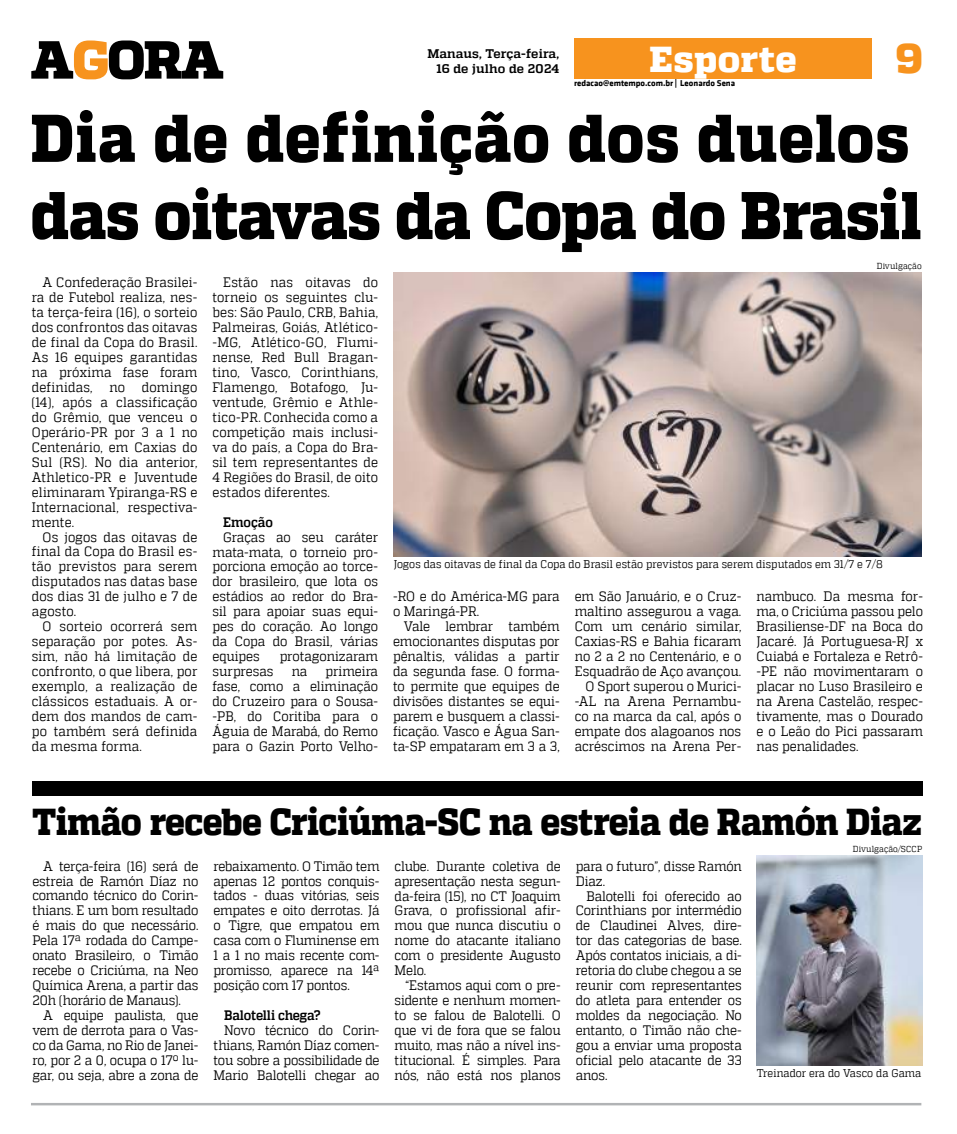
<style>
.page{position:relative;width:957px;height:1134px;background:#fff}
.page>*{position:absolute;margin:0;border:0;box-sizing:border-box;transform-origin:0 0}
.t1{font:800 67.25px/77.2px "MW Quadon";color:#000;scale:.91 1}
.t2{font:800 41.25px "MW Quadon";color:#f7931e}
.t3{font:800 37.38px "MW Quadon";letter-spacing:-.015em;color:#000;scale:.91 1}
.t4{font:800 36px "MW Quadon";letter-spacing:.01em;color:#fff}
.t5{font:13.75px/15px "MW Quadon";letter-spacing:-.005em;color:#000;text-align:justify;scale:.91 1}
.t6{font:700 13.75px "MW Quadon";letter-spacing:-.015em;color:#000;scale:.91 1}
.t7{font:700 12.5px/15px "MW Quadon";letter-spacing:.005em;color:#000;text-align:right}
.t8{font:11.25px "MW Quadon";letter-spacing:.005em;color:#000;scale:.91 1}
.t9{font:700 8.75px "MW Klavika Bd";color:#000}
.t10{font:8.75px "MW Quadon";letter-spacing:.01em;color:#000;scale:.91 1}
</style>
<div class="page">
<hr style="left:31px;top:1103px;width:890px;height:2px;background:#b1b3b5">
<div style="left:32px;top:781px;width:890px;height:15px;background:#000"></div>
<img style="left:757px;top:855px;width:165px;height:210px">
<svg style="left:31px;top:41px;width:192px;height:38px"></svg>
<div style="left:574px;top:38px;width:298px;height:40px;background:#f7931e"></div>
<img style="left:393px;top:272px;width:528px;height:284px">
<p class="t7" style="left:427px;top:46px;width:133px">Manaus, Terça-feira,<br>16 de julho de 2024</p>
<h3 class="t4" style="left:649px;top:39px;width:149px">Esporte</h3>
<p class="t9" style="left:574px;top:77px;width:162px">redacao@emtempo.com.br | Leonardo Sena</p>
<h2 class="t2" style="left:896px;top:34px;width:28px">9</h2>
<h1 class="t1" style="left:31px;top:101px;width:980px">Dia de definição dos duelos das oitavas da Copa do Brasil</h1>
<p class="t5" style="left:32px;top:275px;width:183px;text-indent:11px">A Confederação Brasilei&shy;ra de Futebol realiza, nes&shy;ta terça-feira (16), o sorteio dos confrontos das oitavas de final da Copa do Brasil.<br>As 16 equipes garantidas na próxima fase foram definidas, no domingo (14), após a classificação do Grêmio, que venceu o Operário-PR por 3 a 1 no Centenário, em Caxias do Sul (RS). No dia anterior, Athletico-PR e Juventude eliminaram Ypiranga-RS e Internacional, respectiva&shy;mente.</p>
<p class="t5" style="left:32px;top:529px;width:183px;text-indent:11px">Os jogos das oitavas de final da Copa do Brasil es&shy;tão previstos para serem disputados nas datas base dos dias 31 de julho e 7 de agosto.</p>
<p class="t5" style="left:32px;top:619px;width:183px;text-indent:11px">O sorteio ocorrerá sem separação por potes. As&shy;sim, não há limitação de confronto, o que libera, por exemplo, a realização de clássicos estaduais. A or&shy;dem dos mandos de cam&shy;po também será definida da mesma forma.</p>
<p class="t5" style="left:212px;top:275px;width:183px;text-indent:11px">Estão nas oitavas do torneio os seguintes clu&shy;bes: São Paulo, CRB, Bahia, Palmeiras, Goiás, Atlético--MG, Atlético-GO, Flumi&shy;nense, Red Bull Bragan&shy;tino, Vasco, Corinthians, Flamengo, Botafogo, Ju&shy;ventude, Grêmio e Athle&shy;tico-PR. Conhecida como a competição mais inclusi&shy;va do país, a Copa do Bra&shy;sil tem representantes de 4 Regiões do Brasil, de oito estados diferentes.</p>
<p class="t6" style="left:223px;top:514px;width:56px">Emoção</p>
<p class="t5" style="left:212px;top:529px;width:183px;text-indent:11px">Graças ao seu caráter mata-mata, o torneio pro&shy;porciona emoção ao torce&shy;dor brasileiro, que lota os estádios ao redor do Bra&shy;sil para apoiar suas equi&shy;pes do coração. Ao longo da Copa do Brasil, várias equipes</p>
<p class="t5" style="left:280px;top:649px;width:110px">protagonizaram</p>
<p class="t5" style="left:212px;top:664px;width:183px;text-indent:113px">primeira fase, como a eliminação do Cruzeiro para o Sousa--PB, do Coritiba para o Águia de Marabá, do Remo para o Gazin Porto Velho-</p>
<p class="t5" style="left:212px;top:664px;width:69px">surpresas</p>
<p class="t5" style="left:292px;top:664px;width:19px">na</p>
<p class="t10" style="left:877px;top:261px;width:51px">Divulgação</p>
<p class="t8" style="left:394px;top:558px;width:539px">Jogos das oitavas de final da Copa do Brasil estão previstos para serem disputados em 31/7 e 7/8</p>
<p class="t5" style="left:393px;top:589px;width:184px">-RO e do América-MG para o Maringá-PR.</p>
<p class="t5" style="left:393px;top:619px;width:185px;text-indent:11px">Vale lembrar também emocionantes disputas por pênaltis, válidas a partir da segunda fase. O forma&shy;to permite que equipes de divisões distantes se equi&shy;parem e busquem a classi&shy;ficação. Vasco e Água San&shy;ta-SP empataram em 3 a 3,</p>
<p class="t5" style="left:575px;top:589px;width:185px;text-align:right">em São Januário, e o Cruz&shy;maltino assegurou a vaga.<br>Com um cenário similar,<br>Caxias-RS e Bahia ficaram no 2 a 2 no Centenário, e o<br>Esquadrão de Aço avançou.<br>O Sport superou o Murici--AL na Arena Pernambu&shy;co na marca da cal, após o empate dos alagoanos nos acréscimos na Arena Per-</p>
<p class="t5" style="left:756px;top:589px;width:185px">nambuco. Da mesma for&shy;ma, o Criciúma passou pelo Brasiliense-DF na Boca do Jacaré. Já Portuguesa-RJ x Cuiabá e Fortaleza e Retrô--PE não movimentaram o placar no Luso Brasileiro e na Arena Castelão, respec&shy;tivamente, mas o Dourado e o Leão do Pici passaram nas penalidades.</p>
<h3 class="t3" style="left:33px;top:800px;width:978px">Timão recebe Criciúma-SC na estreia de Ramón Diaz</h3>
<p class="t5" style="left:32px;top:858px;width:184px;text-indent:11px">A terça-feira (16) será de estreia de Ramón Díaz no comando técnico do Corin&shy;thians. E um bom resultado é mais do que necessário.<br>Pela 17ª rodada do Campe&shy;onato Brasileiro, o Timão recebe o Criciúma, na Neo Química Arena, a partir das 20h (horário de Manaus).</p>
<p class="t5" style="left:32px;top:1008px;width:184px;text-indent:11px">A equipe paulista, que vem de derrota para o Vas&shy;co da Gama, no Rio de Janei&shy;ro, por 2 a 0, ocupa o 17º lu&shy;gar, ou seja, abre a zona de</p>
<p class="t5" style="left:213px;top:858px;width:184px">rebaixamento. O Timão tem apenas 12 pontos conquis&shy;tados - duas vitórias, seis empates e oito derrotas. Já o Tigre, que empatou em casa com o Fluminense em 1 a 1 no mais recente com&shy;promisso, aparece na 14ª posição com 17 pontos.</p>
<p class="t6" style="left:224px;top:1007px;width:107px">Balotelli chega?</p>
<p class="t5" style="left:213px;top:1023px;width:184px;text-indent:11px">Novo técnico do Corin&shy;thians, Ramón Díaz comen&shy;tou sobre a possibilidade de Mario Balotelli chegar ao</p>
<p class="t5" style="left:395px;top:858px;width:184px">clube. Durante coletiva de apresentação nesta segun&shy;da-feira (15), no CT Joaquim Grava, o profissional afir&shy;mou que nunca discutiu o nome do atacante italiano com o presidente Augusto Melo.</p>
<p class="t5" style="left:395px;top:978px;width:184px;text-indent:11px">“Estamos aqui com o pre&shy;sidente e nenhum momen&shy;to se falou de Balotelli. O que vi de fora que se falou muito, mas não a nível ins&shy;titucional. É simples. Para nós, não está nos planos</p>
<p class="t5" style="left:576px;top:858px;width:184px">para o futuro”, disse Ramón<br>Diaz.</p>
<p class="t5" style="left:576px;top:888px;width:184px;text-indent:11px">Balotelli foi oferecido ao Corinthians por intermédio de Claudinei Alves, dire&shy;tor das categorias de base.<br>Após contatos iniciais, a di&shy;retoria do clube chegou a se reunir com representantes do atleta para entender os moldes da negociação. No entanto, o Timão não che&shy;gou a enviar uma proposta oficial pelo atacante de 33 anos.</p>
<p class="t10" style="left:853px;top:844px;width:78px">Divulgação/SCCP</p>
<p class="t8" style="left:757px;top:1067px;width:182px">Treinador era do Vasco da Gama</p>
</div>
